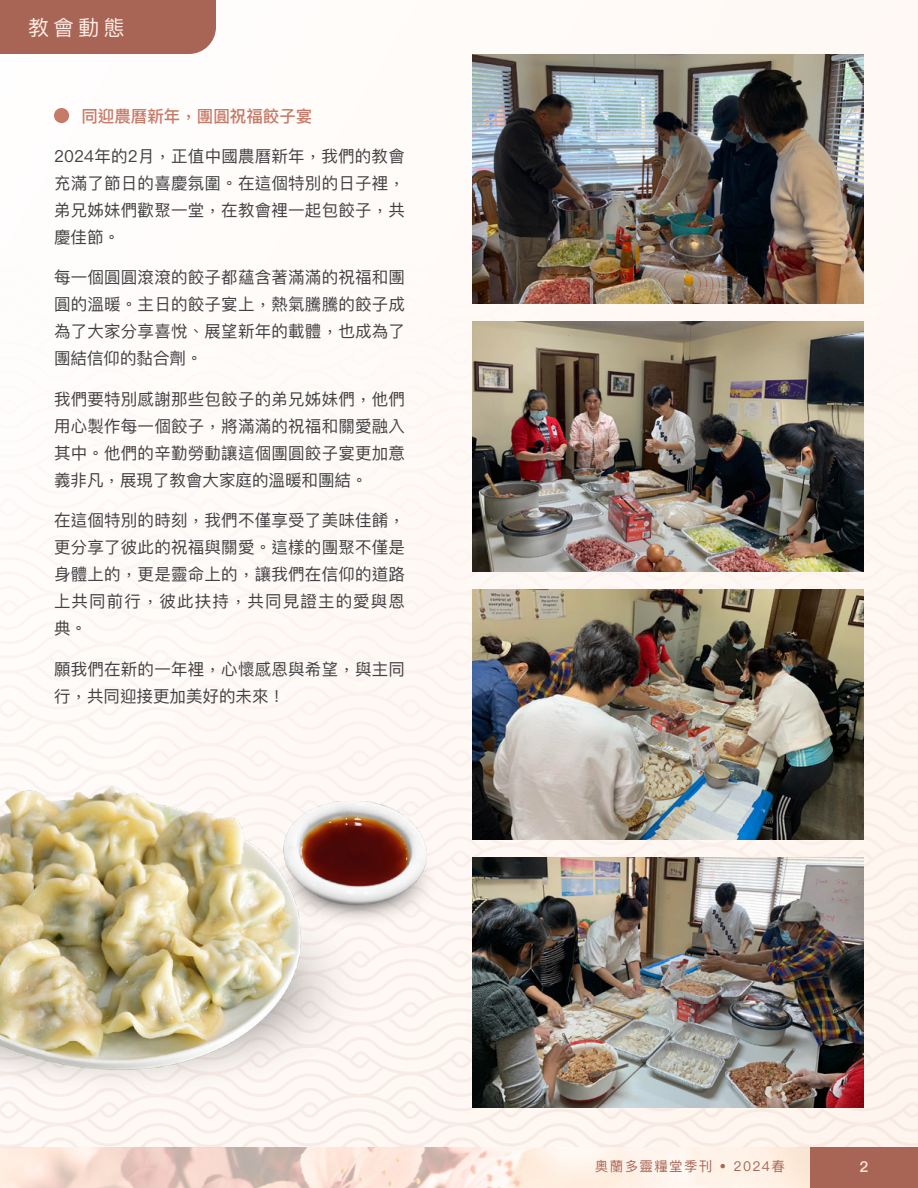
<style>
.page{position:relative;width:918px;height:1188px;background:#fff}
.page>*{position:absolute;margin:0;border:0;box-sizing:border-box;transform-origin:0 0}
.t1{font:21px "Ping Fang HK";color:#ffeee6}
.t2{font:16.5px/27px "Ping Fang HK";letter-spacing:.015em;color:#414042;text-align:justify}
.t3{font:500 16.5px "Ping Fang HK";color:#c77a68}
.t4{font:600 15px "Ping Fang HK";color:#ffe2d4}
.t5{font:13.5px "Ping Fang SC";letter-spacing:.1em;color:#a86555}
</style>
<div class="page">
<div style="left:0;top:0;width:918px;height:1148px;background:#fffaf7"></div>
<div style="left:54px;top:108px;width:15px;height:15px;background:#c77a68;border-radius:50%"></div>
<img style="left:0;top:1148px;width:810px;height:40px">
<div style="left:810px;top:1148px;width:108px;height:40px;background:#a86555"></div>
<div style="left:0;top:0;width:216px;height:54px;background:#a86555"></div>
<img style="left:472px;top:590px;width:392px;height:250px">
<img style="left:472px;top:54px;width:392px;height:250px">
<img style="left:472px;top:858px;width:392px;height:250px">
<img style="left:472px;top:322px;width:392px;height:250px">
<img style="left:0;top:787px;width:439px;height:308px">
<p class="t1" style="left:28px;top:14px;width:98px">教會動態</p>
<p class="t3" style="left:81px;top:105px;width:233px">同迎農曆新年，團圓祝福餃子宴</p>
<p class="t2" style="left:54px;top:142px;width:353px">2024年的2月，正值中國農曆新年，我們的教會充滿了節日的喜慶氛圍。在這個特別的日子裡，弟兄姊妹們歡聚一堂，在教會裡一起包餃子，共慶佳節。</p>
<p class="t2" style="left:54px;top:264px;width:353px">每一個圓圓滾滾的餃子都蘊含著滿滿的祝福和團圓的溫暖。主日的餃子宴上，熱氣騰騰的餃子成為了大家分享喜悅、展望新年的載體，也成為了團結信仰的黏合劑。</p>
<p class="t2" style="left:54px;top:385px;width:353px">我們要特別感謝那些包餃子的弟兄姊妹們，他們用心製作每一個餃子，將滿滿的祝福和關愛融入其中。他們的辛勤勞動讓這個團圓餃子宴更加意義非凡，展現了教會大家庭的溫暖和團結。</p>
<p class="t2" style="left:54px;top:507px;width:353px">在這個特別的時刻，我們不僅享受了美味佳餚，更分享了彼此的祝福與關愛。這樣的團聚不僅是身體上的，更是靈命上的，讓我們在信仰的道路上共同前行，彼此扶持，共同見證主的愛與恩典。</p>
<p class="t2" style="left:54px;top:655px;width:353px">願我們在新的一年裡，心懷感恩與希望，與主同行，共同迎接更加美好的未來！</p>
<p class="t5" style="left:595px;top:1158px;width:191px">奧蘭多靈糧堂季刊 • 2024春</p>
<p class="t4" style="left:860px;top:1157px;width:10px">2</p>
</div>
